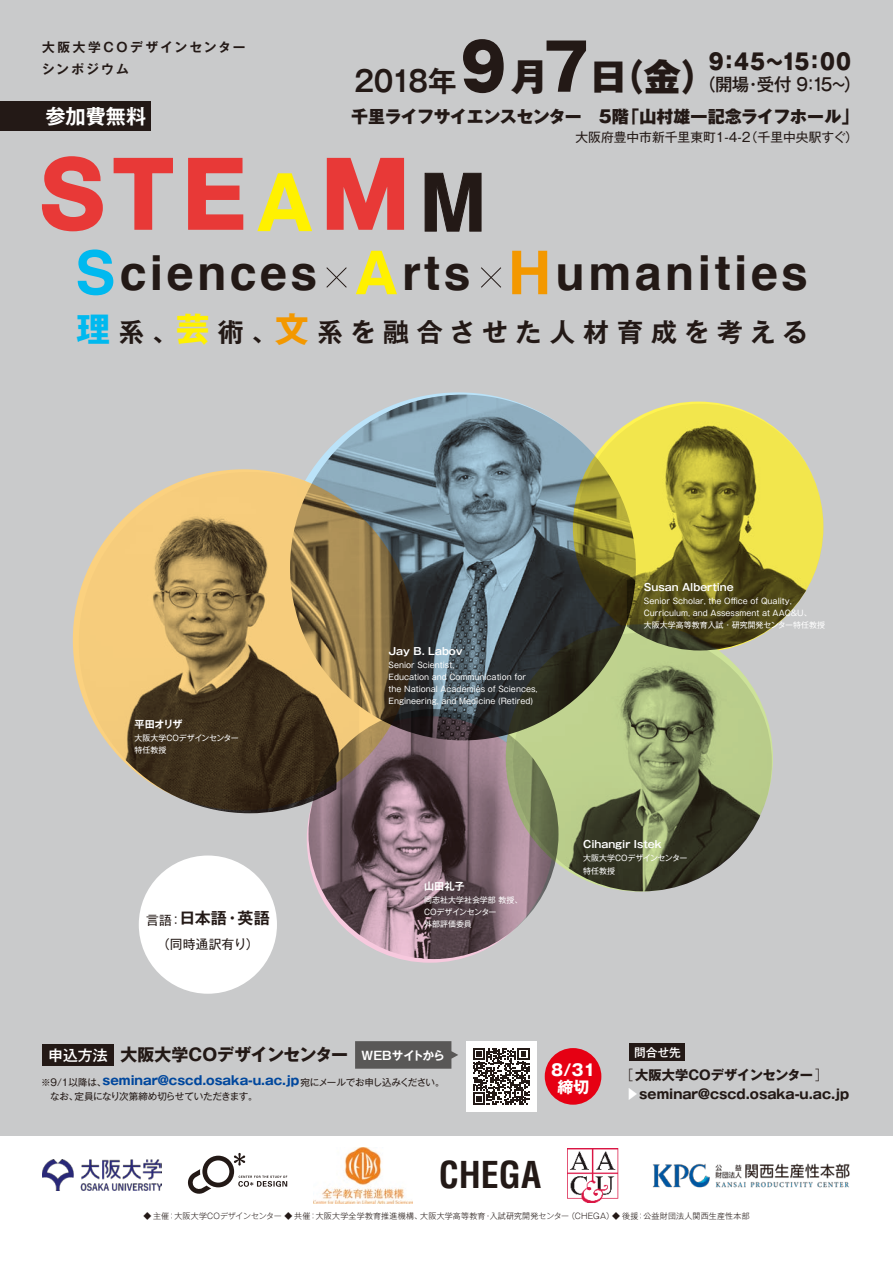
<style>
.page{position:relative;width:893px;height:1263px;background:#fff}
.page>*{position:absolute;margin:0;border:0;box-sizing:border-box;transform-origin:0 0}
.t1{font:700 97.05px "Helvetica Neue";color:#e83937}
.t2{font:700 48.3px "Helvetica";letter-spacing:.07em;color:#231916}
.t3{font:700 condensed 36.15px "Helvetica LT Std";color:#231916}
.t4{font:700 28.8px "Gothic MB101 Pro De";letter-spacing:-.045em;color:#231916;scale:.9 1}
.t5{font:700 26.1px "Gothic MB101 Pro De";letter-spacing:.265em;color:#231916}
.t6{font:800 21.75px "Gothic MB101 Pro";color:#231916;scale:.9 1}
.t7{font:700 20.25px "Gothic MB101 Pro De";color:#fff}
.t8{font:500 17.4px "Gothic MB101 Pro";color:#231916}
.t9{font:800 16.95px "Gothic MB101 Pro";letter-spacing:-.03em;color:#231916}
.t10{font:700 16.95px "Gothic MB101 Pro";color:#231916}
.t11{font:700 15.9px "Gothic MB101 Pro De";color:#231916}
.t12{font:700 15.9px/17.5px "Gothic MB101 Pro";color:#fff;text-align:center}
.t13{font:500 14.85px "Gothic MB101 Pro";color:#fff}
.t14{font:700 13.35px/19.8px "Gothic MB101 Pro";color:#231916}
.t15{font:12.75px "Gothic MB101 Pro";color:#231916}
.t16{font:700 12.75px/21.3px "Gothic MB101 Pro De";letter-spacing:.19em;color:#231916}
.t17{font:700 12.45px "Gothic MB101 Pro";color:#00479d}
.t18{font:500 11.7px "Gothic MB101 Pro";color:#fff}
.t19{font:700 10.05px "Gothic MB101 Pro De";color:#fff}
.t20{font:9.6px "Gothic MB101 Pro";letter-spacing:-.04em;color:#231916}
.t21{font:7.95px/12.1px "Gothic MB101 Pro";color:#fff}
.t22{font:300 7.95px "Gothic MB101 Pro";letter-spacing:.02em;color:#231916}
.s1{font-family:"Gothic MB101 Pro";font-weight:800;font-size:63.75px}
.s2{font-family:"Gothic MB101 Pro";font-weight:800;font-size:37.5px}
.s3{font-family:"Helvetica";font-size:80.4px;color:#fff100}
.s4{font-family:"Helvetica";font-size:80.4px;color:#231916}
.s5{font-size:60.45px;color:#00b9ef}
.s6{font-size:60.45px;color:#fff100}
.s7{font-size:60.45px;color:#f39800}
.s8{font-family:"Gothic MB101 Pro";font-size:33.9px;color:#00b9ef}
.s9{font-family:"Gothic MB101 Pro";font-size:33.9px;color:#fff100}
.s10{font-family:"Gothic MB101 Pro";font-size:33.9px;color:#f39800}
.s11{font-family:"Gothic MB101 Pro";font-weight:400;font-size:12.75px}
.s12{font-family:"Gothic MB101 Pro De";font-size:11.7px;color:#fff}
.s13{font-weight:400;font-size:9.6px;color:#231916}
.s14{font-weight:300}
.s15{font-weight:300;color:#fff}
.s16{font-family:"Koz Go Pr 6 N";font-weight:400}
</style>
<div class="page">
<div style="left:0;top:0;width:893px;height:1135px;background:#c9cacb"></div>
<img style="left:309px;top:709px;width:249px;height:250px;border-radius:125px">
<img style="left:290px;top:395px;width:346px;height:345px;border-radius:173px">
<img style="left:577px;top:404px;width:246px;height:246px;border-radius:123px">
<img style="left:513px;top:633px;width:259px;height:258px;border-radius:129px">
<img style="left:79px;top:472px;width:280px;height:341px">
<div style="left:139px;top:855px;width:138px;height:139px;background:#fff;border-radius:50%"></div>
<svg style="left:187px;top:1153px;width:100px;height:41px"></svg>
<div style="left:0;top:102px;width:150px;height:29px;background:#231916"></div>
<svg style="left:41px;top:156px;width:62px;height:76px"></svg>
<svg style="left:113px;top:157px;width:60px;height:73px"></svg>
<svg style="left:188px;top:157px;width:56px;height:73px"></svg>
<svg style="left:326px;top:157px;width:78px;height:73px"></svg>
<svg style="left:424px;top:173px;width:58px;height:59px"></svg>
<svg style="left:326px;top:267px;width:21px;height:21px"></svg>
<svg style="left:481px;top:267px;width:20px;height:21px"></svg>
<img style="left:42px;top:1160px;width:119px;height:31px">
<img style="left:568px;top:1148px;width:51px;height:54px">
<img style="left:314px;top:1147px;width:98px;height:56px">
<img style="left:652px;top:1163px;width:198px;height:25px">
<svg style="left:355px;top:1041px;width:103px;height:28px;background:#60605f"></svg>
<div style="left:466px;top:1041px;width:70px;height:70px;background:#fff"></div>
<svg style="left:473px;top:1048px;width:56px;height:56px"></svg>
<div style="left:42px;top:1044px;width:72px;height:22px;background:#231916"></div>
<div style="left:629px;top:1044px;width:56px;height:17px;background:#231916"></div>
<div style="left:545px;top:1048px;width:56px;height:57px;background:#e60013;border-radius:50%"></div>
<h3 class="t4" style="left:355px;top:58px;width:405px">2018年<span class="s1">9</span><span class="s2">月</span><span class="s1">7</span><span class="s2">日（金）</span></h3>
<h3 class="t9" style="left:351px;top:102px;width:509px">千里ライフサイエンスセンター　5階「山村雄一記念ライフホール」</h3>
<h3 class="t15" style="left:575px;top:127px;width:284px">大阪府豊中市新千里東町1-4-2（千里中央駅すぐ）</h3>
<h3 class="t16" style="left:42px;top:35px;width:205px">大阪大学COデザインセンターシンポジウム</h3>
<h3 class="t6" style="left:709px;top:43px;width:160px">9：45～15：00</h3>
<h3 class="t8" style="left:698px;top:70px;width:164px">（開場・受付 9：15～）</h3>
<h3 class="t7" style="left:45px;top:99px;width:102px">参加費無料</h3>
<h1 class="t1" style="left:41px;top:118px;width:447px">STE<span class="s3">A</span>M<span class="s4">M</span></h1>
<h2 class="t2" style="left:75px;top:234px;width:734px"><span class="s5">S</span>ciences <span class="s6">A</span>rts <span class="s7">H</span>umanities</h2>
<h3 class="t5" style="left:77px;top:310px;width:733px"><span class="s8">理</span>系、<span class="s9">芸</span>術、<span class="s10">文</span>系を融合させた人材育成を考える</h3>
<p class="t19" style="left:135px;top:715px;width:50px">平田オリザ</p>
<p class="t21" style="left:135px;top:730px;width:106px">大阪大学COデザインセンター特任教授</p>
<h3 class="t11" style="left:146px;top:905px;width:125px"><span class="s11">言語：</span>日本語・英語</h3>
<h3 class="t15" style="left:157px;top:934px;width:103px">（同時通訳有り）</h3>
<p class="t19" style="left:389px;top:642px;width:76px">Jay B. Labov</p>
<p class="t21" style="left:389px;top:657px;width:150px">Senior Scientist,<br>Education and Communication for the National Academies of Sciences,<br>Engineering, and Medicine (Retired)</p>
<p class="t19" style="left:644px;top:579px;width:91px">Susan Albertine</p>
<p class="t21" style="left:644px;top:594px;width:183px">Senior Scholar, the Office of Quality,<br>Curriculum, and Assessment at AAC&amp;U、<br>大阪大学高等教育入試 ・ 研究開発センター特任教授</p>
<p class="t19" style="left:424px;top:877px;width:42px">山田礼子</p>
<p class="t21" style="left:424px;top:892px;width:100px">同志社大学社会学部 教授、<br>COデザインセンター<br>外部評価委員</p>
<p class="t19" style="left:583px;top:836px;width:80px">Cihangir Istek</p>
<p class="t21" style="left:583px;top:851px;width:106px">大阪大学COデザインセンター特任教授</p>
<h3 class="t13" style="left:48px;top:1043px;width:61px">申込方法</h3>
<h3 class="t10" style="left:121px;top:1040px;width:326px">大阪大学COデザインセンター　<span class="s12">WEBサイトから</span></h3>
<h3 class="t17" style="left:41px;top:1070px;width:405px"><span class="s13">※9/1以降は、</span>seminar@cscd.osaka-u.ac.jp<span class="s13">宛にメールでお申し込みください。</span></h3>
<p class="t20" style="left:41px;top:1088px;width:218px">　なお、定員になり次第締め切らせていただきます。</p>
<h3 class="t12" style="left:551px;top:1059px;width:46px">8/31締切</h3>
<h3 class="t3" style="left:439px;top:1152px;width:104px">CHEGA</h3>
<h3 class="t18" style="left:634px;top:1042px;width:48px">問合せ先</h3>
<h3 class="t14" style="left:626px;top:1063px;width:225px;text-indent:-6px"><span class="s14">［</span>大阪大学COデザインセンター<span class="s14">］</span><span class="s15">▶</span>seminar@cscd.osaka-u.ac.jp</h3>
<p class="t22" style="left:143px;top:1209px;width:608px"><span class="s16">◆</span> 主催：大阪大学COデザインセンター <span class="s16">◆</span> 共催：大阪大学全学教育推進機構、大阪大学高等教育・入試研究開発センター（CHEGA）<span class="s16">◆</span> 後援：公益財団法人関西生産性本部</p>
</div>
